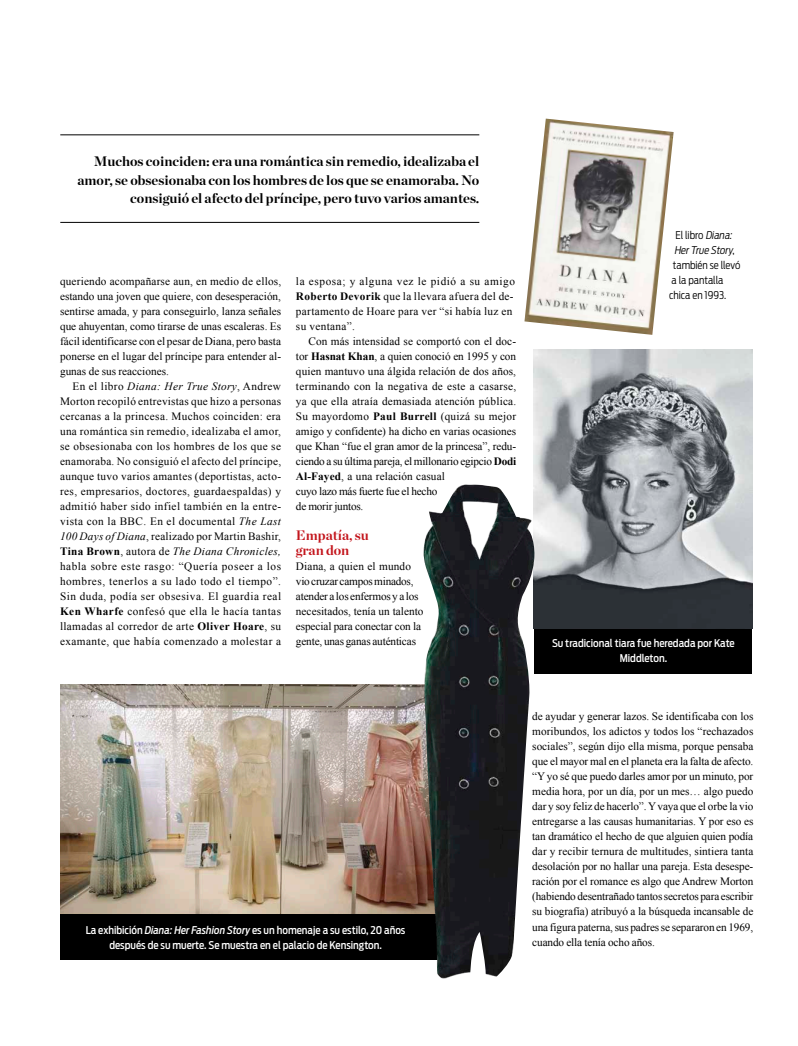
<style>
.page{position:relative;width:798px;height:1046px;background:#fff}
.page>*{position:absolute;margin:0;border:0;box-sizing:border-box;transform-origin:0 0}
.t1{font:700 13.75px/18.8px "Chronicle Display";color:#000;text-align:right}
.t2{font:700 13.75px/15px "Chronicle Display";color:#c3151c}
.t3{font:11.25px/15px "Times New Roman";letter-spacing:.02em;color:#000;text-align:justify}
.t4{font:11.25px "Times New Roman";color:#000}
.t5{font:11.25px/15px "Times New Roman";letter-spacing:-.015em;color:#000}
.t6{font:11.25px "Times New Roman";letter-spacing:.04em;color:#000}
.t7{font:11.25px "Times New Roman";letter-spacing:-.02em;color:#000}
.t8{font:11.25px "Times New Roman";letter-spacing:-.005em;color:#000}
.t9{font:11.25px "Times New Roman";letter-spacing:.045em;color:#000}
.t10{font:11.25px "Times New Roman";letter-spacing:.05em;color:#000}
.t11{font:italic 11.25px "Times New Roman";letter-spacing:.03em;color:#000}
.t12{font:11.25px "Times New Roman";letter-spacing:-.01em;color:#000}
.t13{font:500 10.62px/15px "Antenna Cond";color:#fff;text-align:center}
.t14{font:300 10.62px "Antenna Cond";color:#000}
.t15{font:italic 300 10.62px "Antenna Cond";color:#000}
.s1{font-style:normal}
.s2{font-style:italic}
.s3{font-weight:700;font-style:normal}
.s4{font-weight:700}
</style>
<div class="page">
<div style="left:534px;top:628px;width:218px;height:45px;background:#000"></div>
<hr style="left:60px;top:134px;width:419px;height:1px;background:#000">
<hr style="left:60px;top:222px;width:419px;height:1px;background:#000">
<img style="left:533px;top:349px;width:219px;height:279px">
<img style="left:524px;top:119px;width:149px;height:216px">
<img style="left:60px;top:684px;width:358px;height:230px">
<div style="left:60px;top:914px;width:389px;height:45px;background:#000"></div>
<img style="left:418px;top:483px;width:125px;height:496px">
<p class="t1" style="left:77px;top:151px;width:403px">Muchos coinciden: era una romántica sin remedio, idealizaba el amor, se obsesionaba con los hombres de los que se enamoraba. No consiguió el afecto del príncipe, pero tuvo varios amantes.</p>
<p class="t3" style="left:60px;top:274px;width:222px">queriendo acompañarse aun, en medio de ellos,</p>
<p class="t4" style="left:60px;top:289px;width:222px">estando una joven que quiere, con desesperación,</p>
<p class="t4" style="left:60px;top:304px;width:222px">sentirse amada, y para conseguirlo, lanza señales</p>
<p class="t4" style="left:60px;top:319px;width:222px">que ahuyentan, como tirarse de unas escaleras. Es</p>
<p class="t4" style="left:60px;top:334px;width:222px">fácil identificarse con el pesar de Diana, pero basta</p>
<p class="t4" style="left:60px;top:349px;width:222px">ponerse en el lugar del príncipe para entender al-</p>
<p class="t4" style="left:60px;top:364px;width:110px">gunas de sus reacciones.</p>
<p class="t11" style="left:72px;top:378px;width:210px"><span class="s1">En el libro</span> Diana: Her True Story<span class="s1">, Andrew</span></p>
<p class="t3" style="left:60px;top:394px;width:222px">Morton recopiló entrevistas que hizo a personas</p>
<p class="t3" style="left:60px;top:409px;width:222px">cercanas a la princesa. Muchos coinciden: era</p>
<p class="t3" style="left:60px;top:424px;width:222px">una romántica sin remedio, idealizaba el amor,</p>
<p class="t3" style="left:60px;top:439px;width:222px">se obsesionaba con los hombres de los que se</p>
<p class="t3" style="left:60px;top:454px;width:222px">enamoraba. No consiguió el afecto del príncipe,</p>
<p class="t3" style="left:60px;top:469px;width:222px">aunque tuvo varios amantes (deportistas, acto-</p>
<p class="t3" style="left:60px;top:484px;width:222px">res, empresarios, doctores, guardaespaldas) y</p>
<p class="t3" style="left:60px;top:499px;width:222px">admitió haber sido infiel también en la entre-</p>
<p class="t6" style="left:60px;top:514px;width:222px">vista con la BBC. En el documental <span class="s2">The Last</span></p>
<p class="t3" style="left:60px;top:528px;width:222px"><span class="s2">100 Days of Diana</span>, realizado por Martin Bashir,</p>
<p class="t11" style="left:60px;top:543px;width:222px"><span class="s3">Tina Brown</span><span class="s1">, autora de</span> The Diana Chronicles,</p>
<p class="t10" style="left:60px;top:559px;width:222px">habla sobre este rasgo: “Quería poseer a los</p>
<p class="t9" style="left:60px;top:574px;width:222px">hombres, tenerlos a su lado todo el tiempo”.</p>
<p class="t9" style="left:60px;top:589px;width:222px">Sin duda, podía ser obsesiva. El guardia real</p>
<p class="t6" style="left:60px;top:604px;width:222px"><span class="s4">Ken Wharfe</span> confesó que ella le hacía tantas</p>
<p class="t3" style="left:60px;top:618px;width:222px">llamadas al corredor de arte <span class="s4">Oliver Hoare</span>, su</p>
<p class="t6" style="left:60px;top:634px;width:222px">examante, que había comenzado a molestar a</p>
<p class="t10" style="left:296px;top:274px;width:220px">la esposa; y alguna vez le pidió a su amigo</p>
<p class="t3" style="left:296px;top:289px;width:219px"><span class="s4">Roberto Devorik</span> que la llevara afuera del de-</p>
<p class="t3" style="left:296px;top:304px;width:218px">partamento de Hoare para ver “si había luz en</p>
<p class="t3" style="left:296px;top:319px;width:60px">su ventana”.</p>
<p class="t3" style="left:308px;top:334px;width:209px">Con más intensidad se comportó con el doc-</p>
<p class="t8" style="left:296px;top:349px;width:221px">tor <span class="s4">Hasnat Khan</span>, a quien conoció en 1995 y con</p>
<p class="t3" style="left:296px;top:364px;width:221px">quien mantuvo una álgida relación de dos años,</p>
<p class="t3" style="left:296px;top:379px;width:222px">terminando con la negativa de este a casarse,</p>
<p class="t3" style="left:296px;top:394px;width:222px">ya que ella atraía demasiada atención pública.</p>
<p class="t3" style="left:296px;top:409px;width:222px">Su mayordomo <span class="s4">Paul Burrell</span> (quizá su mejor</p>
<p class="t8" style="left:296px;top:424px;width:221px">amigo y confidente) ha dicho en varias ocasiones</p>
<p class="t12" style="left:296px;top:439px;width:221px">que Khan “fue el gran amor de la princesa”, redu-</p>
<p class="t7" style="left:296px;top:454px;width:222px">ciendo a su última pareja, el millonario egipcio <span class="s4">Dodi</span></p>
<p class="t3" style="left:296px;top:469px;width:150px"><span class="s4">Al-Fayed</span>, a una relación casual</p>
<p class="t7" style="left:296px;top:484px;width:143px">cuyo lazo más fuerte fue el hecho</p>
<p class="t7" style="left:296px;top:499px;width:69px">de morir juntos.</p>
<p class="t2" style="left:296px;top:527px;width:74px">Empatía, su gran don</p>
<p class="t5" style="left:296px;top:559px;width:129px">Diana, a quien el mundo vio cruzar campos minados, atender a los enfermos y a los necesitados, tenía un talento especial para conectar con la gente, unas ganas auténticas</p>
<p class="t14" style="left:675px;top:229px;width:60px">El libro <span class="s2">Diana:</span></p>
<p class="t15" style="left:673px;top:244px;width:62px">HerTrue Story<span class="s1">,</span></p>
<p class="t14" style="left:672px;top:259px;width:69px">también se llevó</p>
<p class="t14" style="left:671px;top:274px;width:53px">a la pantalla</p>
<p class="t14" style="left:668px;top:289px;width:59px">chica en 1993.</p>
<p class="t13" style="left:551px;top:636px;width:184px">Su tradicional tiara fue heredada por Kate<br>Middleton.</p>
<p class="t13" style="left:86px;top:922px;width:321px">La exhibición <span class="s2">Diana: Her Fashion Story</span> es un homenaje a su estilo, 20 años después de su muerte. Se muestra en el palacio de Kensington.</p>
<p class="t3" style="left:532px;top:708px;width:222px">de ayudar y generar lazos. Se identificaba con los moribundos, los adictos y todos los “rechazados sociales”, según dijo ella misma, porque pensaba que el mayor mal en el planeta era la falta de afecto. “Y yo sé que puedo darles amor por un minuto, por media hora, por un día, por un mes… algo puedo dar y soy feliz de hacerlo”. Y vaya que el orbe la vio entregarse a las causas humanitarias. Y por eso es tan dramático el hecho de que alguien quien podía dar y recibir ternura de multitudes, sintiera tanta desolación por no hallar una pareja. Esta desespe&shy;ración por el romance es algo que Andrew Morton (habiendo desentrañado tantos secretos para escribir su biografía) atribuyó a la búsqueda incansable de una figura paterna, sus padres se separaron en 1969, cuando ella tenía ocho años.</p>
</div>
